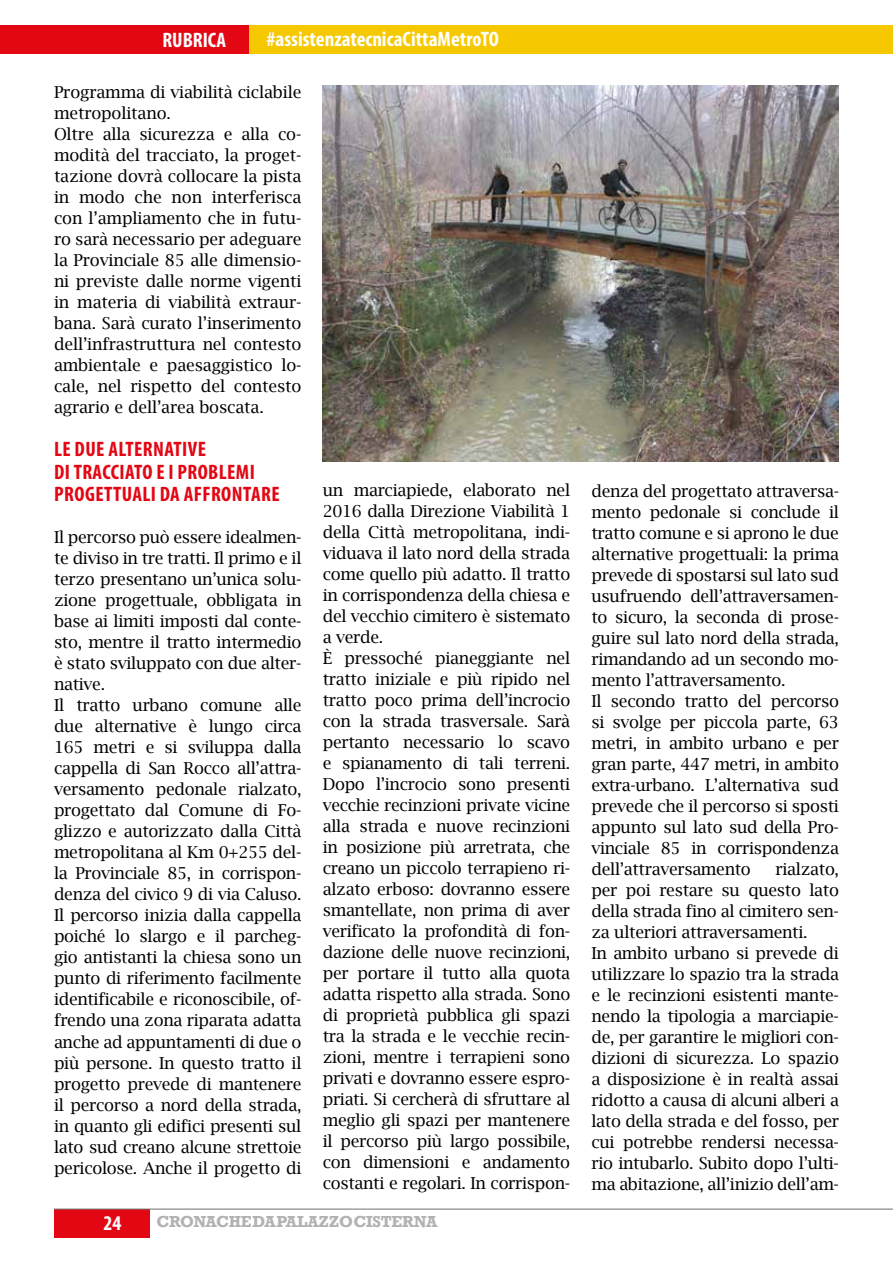
<style>
.page{position:relative;width:893px;height:1263px;background:#fff}
.page>*{position:absolute;margin:0;border:0;box-sizing:border-box;transform-origin:0 0}
.t1{font:700 condensed 21px/22.5px "Myriad Pro";letter-spacing:.02em;color:#e30613}
.t2{font:700 condensed 21px "Myriad Pro";color:#fff}
.t3{font:16.5px/21px "Lucida Bright";letter-spacing:-.02em;color:#000}
.t4{font:700 15px "Rockwell";letter-spacing:-.01em;color:#b3b2b2}
</style>
<div class="page">
<div style="left:0;top:25px;width:250px;height:29px;background:#e30613"></div>
<div style="left:54px;top:1209px;width:96px;height:28px;background:#e30613"></div>
<hr style="left:54px;top:1209px;width:839px;height:1px;background:#706f6f">
<div style="left:250px;top:25px;width:643px;height:29px;background:#f6c800"></div>
<img style="left:323px;top:85px;width:516px;height:376px">
<p class="t2" style="left:267px;top:26px;width:234px">#assistenzatecnicaCittaMetroTO</p>
<p class="t3" style="left:54px;top:81px;width:249px">Programma di viabilità ciclabile metropolitano.<br>Oltre alla sicurezza e alla co&shy;modità del tracciato, la proget&shy;tazione dovrà collocare la pista in modo che non interferisca con l’ampliamento che in futu&shy;ro sarà necessario per adeguare la Provinciale 85 alle dimensio&shy;ni previste dalle norme vigenti in materia di viabilità extraur&shy;bana. Sarà curato l’inserimento dell’infrastruttura nel contesto ambientale e paesaggistico lo&shy;cale, nel rispetto del contesto agrario e dell’area boscata.</p>
<p class="t1" style="left:54px;top:438px;width:227px">LE DUE ALTERNATIVE<br>DI TRACCIATO E I PROBLEMI<br>PROGETTUALI DA AFFRONTARE</p>
<p class="t3" style="left:54px;top:527px;width:249px">Il percorso può essere idealmen&shy;te diviso in tre tratti. Il primo e il terzo presentano un’unica solu&shy;zione progettuale, obbligata in base ai limiti imposti dal conte&shy;sto, mentre il tratto intermedio è stato sviluppato con due alter&shy;native.<br>Il tratto urbano comune alle due alternative è lungo circa<br>165 metri e si sviluppa dalla cappella di San Rocco all’attra&shy;versamento pedonale rialzato, progettato dal Comune di Fo&shy;glizzo e autorizzato dalla Città metropolitana al Km 0+255 del&shy;la Provinciale 85, in corrispon&shy;denza del civico 9 di via Caluso.<br>Il percorso inizia dalla cappella poiché lo slargo e il parcheg&shy;gio antistanti la chiesa sono un punto di riferimento facilmente identificabile e riconoscibile, of&shy;frendo una zona riparata adatta anche ad appuntamenti di due o più persone. In questo tratto il progetto prevede di mantenere il percorso a nord della strada, in quanto gli edifici presenti sul lato sud creano alcune strettoie pericolose. Anche il progetto di</p>
<p class="t2" style="left:162px;top:27px;width:65px">RUBRICA</p>
<p class="t3" style="left:323px;top:479px;width:249px">un marciapiede, elaborato nel<br>2016 dalla Direzione Viabilità 1 della Città metropolitana, indi&shy;viduava il lato nord della strada come quello più adatto. Il tratto in corrispondenza della chiesa e del vecchio cimitero è sistemato a verde.<br>È pressoché pianeggiante nel tratto iniziale e più ripido nel tratto poco prima dell’incrocio con la strada trasversale. Sarà pertanto necessario lo scavo e spianamento di tali terreni.<br>Dopo l’incrocio sono presenti vecchie recinzioni private vicine alla strada e nuove recinzioni in posizione più arretrata, che creano un piccolo terrapieno ri&shy;alzato erboso: dovranno essere smantellate, non prima di aver verificato la profondità di fon&shy;dazione delle nuove recinzioni, per portare il tutto alla quota adatta rispetto alla strada. Sono di proprietà pubblica gli spazi tra la strada e le vecchie recin&shy;zioni, mentre i terrapieni sono privati e dovranno essere espro&shy;priati. Si cercherà di sfruttare al meglio gli spazi per mantenere il percorso più largo possibile, con dimensioni e andamento costanti e regolari. In corrispon-</p>
<p class="t3" style="left:591px;top:481px;width:249px">denza del progettato attraversa&shy;mento pedonale si conclude il tratto comune e si aprono le due alternative progettuali: la prima prevede di spostarsi sul lato sud usufruendo dell’attraversamen&shy;to sicuro, la seconda di prose&shy;guire sul lato nord della strada, rimandando ad un secondo mo&shy;mento l’attraversamento.<br>Il secondo tratto del percorso si svolge per piccola parte, 63 metri, in ambito urbano e per gran parte, 447 metri, in ambito extra-urbano. L’alternativa sud prevede che il percorso si sposti appunto sul lato sud della Pro&shy;vinciale 85 in corrispondenza dell’attraversamento</p>
<p class="t3" style="left:591px;top:859px;width:249px;text-indent:184px">rialzato, per poi restare su questo lato della strada fino al cimitero sen&shy;za ulteriori attraversamenti.<br>In ambito urbano si prevede di utilizzare lo spazio tra la strada e le recinzioni esistenti mante&shy;nendo la tipologia a marciapie&shy;de, per garantire le migliori con&shy;dizioni di sicurezza. Lo spazio a disposizione è in realtà assai ridotto a causa di alcuni alberi a lato della strada e del fosso, per cui potrebbe rendersi necessa&shy;rio intubarlo. Subito dopo l’ulti&shy;ma abitazione, all’inizio dell’am-</p>
<p class="t2" style="left:104px;top:1210px;width:19px">24</p>
<p class="t4" style="left:156px;top:1212px;width:282px">CRONACHE DA PALAZZO CISTERNA</p>
</div>
